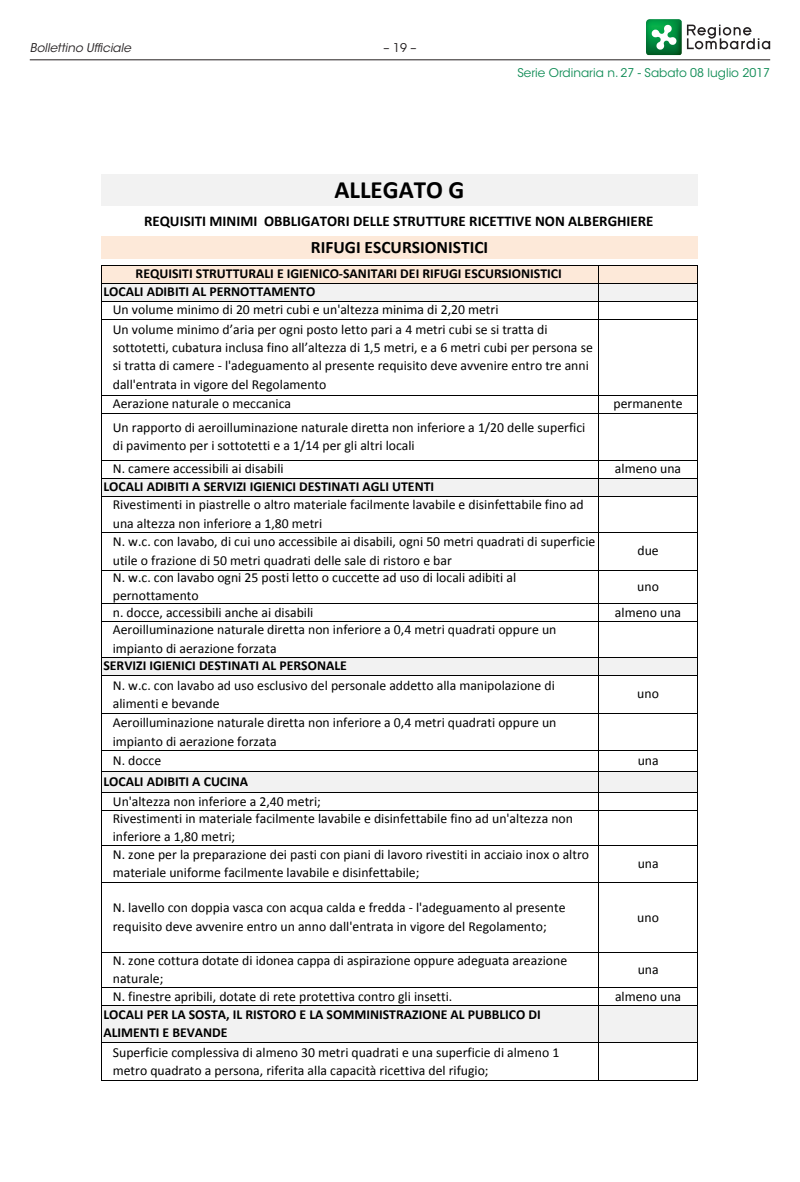
<style>
.page{position:relative;width:800px;height:1182px;background:#fff}
.page>*{position:absolute;margin:0;border:0;box-sizing:border-box;transform-origin:0 0}
.t1{font:700 24.9px "Calibri";color:#000}
.t2{font:700 17.4px "Calibri";color:#000}
.t3{font:700 14.85px "Calibri";color:#000}
.t4{font:13.8px/18px "Calibri";color:#000}
.t5{font:700 13.8px/18px "Calibri";color:#000}
.t6{font:12px "ITC Avant Garde Std";color:#108c56}
.t7{font:italic 12px "ITC Avant Garde Std";color:#231f20}
.t8{font:12px "ITC Avant Garde Std";color:#231f20}
.s1{font-weight:700}
</style>
<div class="page">
<svg style="left:686px;top:25px;width:84px;height:24px"></svg>
<img style="left:646px;top:19px;width:35px;height:36px">
<svg style="left:651px;top:24px;width:25px;height:26px"></svg>
<hr style="left:30px;top:59px;width:740px;height:1px;background:#231f20">
<div style="left:102px;top:174px;width:595px;height:32px;background:#f2f2f2"></div>
<div style="left:102px;top:236px;width:595px;height:23px;background:#fde9d9"></div>
<div style="left:102px;top:265px;width:595px;height:18px;background:#fde9d9"></div>
<div style="left:102px;top:283px;width:595px;height:18px;background:#f2f2f2"></div>
<div style="left:102px;top:478px;width:595px;height:18px;background:#f2f2f2"></div>
<div style="left:102px;top:657px;width:595px;height:18px;background:#f2f2f2"></div>
<div style="left:102px;top:771px;width:595px;height:21px;background:#f2f2f2"></div>
<div style="left:102px;top:1005px;width:595px;height:37px;background:#f2f2f2"></div>
<hr style="left:101px;top:265px;width:1px;height:815px;background:#000">
<hr style="left:598px;top:265px;width:1px;height:815px;background:#000">
<hr style="left:697px;top:265px;width:1px;height:815px;background:#000">
<hr style="left:101px;top:265px;width:596px;height:1px;background:#000">
<hr style="left:101px;top:283px;width:596px;height:1px;background:#000">
<hr style="left:101px;top:301px;width:596px;height:1px;background:#000">
<hr style="left:101px;top:319px;width:596px;height:1px;background:#000">
<hr style="left:101px;top:395px;width:596px;height:1px;background:#000">
<hr style="left:101px;top:413px;width:596px;height:1px;background:#000">
<hr style="left:101px;top:460px;width:596px;height:1px;background:#000">
<hr style="left:101px;top:478px;width:596px;height:1px;background:#000">
<hr style="left:101px;top:496px;width:596px;height:1px;background:#000">
<hr style="left:101px;top:532px;width:596px;height:1px;background:#000">
<hr style="left:101px;top:570px;width:596px;height:1px;background:#000">
<hr style="left:101px;top:603px;width:596px;height:1px;background:#000">
<hr style="left:101px;top:621px;width:596px;height:1px;background:#000">
<hr style="left:101px;top:657px;width:596px;height:1px;background:#000">
<hr style="left:101px;top:675px;width:596px;height:1px;background:#000">
<hr style="left:101px;top:713px;width:596px;height:1px;background:#000">
<hr style="left:101px;top:750px;width:596px;height:1px;background:#000">
<hr style="left:101px;top:771px;width:596px;height:1px;background:#000">
<hr style="left:101px;top:792px;width:596px;height:1px;background:#000">
<hr style="left:101px;top:810px;width:596px;height:1px;background:#000">
<hr style="left:101px;top:845px;width:596px;height:1px;background:#000">
<hr style="left:101px;top:882px;width:596px;height:1px;background:#000">
<hr style="left:101px;top:952px;width:596px;height:1px;background:#000">
<hr style="left:101px;top:987px;width:596px;height:1px;background:#000">
<hr style="left:101px;top:1005px;width:596px;height:1px;background:#000">
<hr style="left:101px;top:1042px;width:596px;height:1px;background:#000">
<hr style="left:101px;top:1080px;width:596px;height:1px;background:#000">
<p class="t7" style="left:30px;top:40px;width:103px">Bollettino Ufficiale</p>
<p class="t8" style="left:383px;top:40px;width:34px">– 19 –</p>
<p class="t6" style="left:517px;top:65px;width:254px">Serie Ordinaria n. 27 - Sabato 08 luglio 2017</p>
<p class="t1" style="left:334px;top:173px;width:131px">ALLEGATO G</p>
<p class="t3" style="left:144px;top:211px;width:511px">REQUISITI MINIMI OBBLIGATORI DELLE STRUTTURE RICETTIVE NON ALBERGHIERE</p>
<p class="t2" style="left:311px;top:236px;width:179px">RIFUGI ESCURSIONISTICI</p>
<p class="t5" style="left:136px;top:265px;width:427px">REQUISITI STRUTTURALI E IGIENICO‐SANITARI DEI RIFUGI ESCURSIONISTICI</p>
<p class="t5" style="left:103px;top:283px;width:213px">LOCALI ADIBITI AL PERNOTTAMENTO</p>
<p class="t4" style="left:113px;top:300px;width:436px;line-height:19.8px">Un volume minimo di 20 metri cubi e un'altezza minima di 2,20 metri<br>Un volume minimo d’aria per ogni posto letto pari a 4 metri cubi se si tratta di</p>
<p class="t4" style="left:113px;top:339px;width:481px">sottotetti, cubatura inclusa fino all’altezza di 1,5 metri, e a 6 metri cubi per persona se si tratta di camere ‐ l'adeguamento al presente requisito deve avvenire entro tre anni dall'entrata in vigore del Regolamento</p>
<p class="t4" style="left:113px;top:395px;width:180px">Aerazione naturale o meccanica</p>
<p class="t4" style="left:613px;top:395px;width:71px">permanente</p>
<p class="t4" style="left:113px;top:418px;width:474px">Un rapporto di aeroilluminazione naturale diretta non inferiore a 1/20 delle superfici di pavimento per i sottotetti e a 1/14 per gli altri locali</p>
<p class="t4" style="left:113px;top:459px;width:172px">N. camere accessibili ai disabili</p>
<p class="t4" style="left:614px;top:459px;width:68px">almeno una</p>
<p class="t5" style="left:103px;top:477px;width:332px">LOCALI ADIBITI A SERVIZI IGIENICI DESTINATI AGLI UTENTI</p>
<p class="t4" style="left:113px;top:495px;width:484px">Rivestimenti in piastrelle o altro materiale facilmente lavabile e disinfettabile fino ad una altezza non inferiore a 1,80 metri<br>N. w.c. con lavabo, di cui uno accessibile ai disabili, ogni 50 metri quadrati di superficie utile o frazione di 50 metri quadrati delle sale di ristoro e bar</p>
<p class="t4" style="left:637px;top:542px;width:23px">due</p>
<p class="t4" style="left:113px;top:568px;width:405px">N. w.c. con lavabo ogni 25 posti letto o cuccette ad uso di locali adibiti al pernottamento</p>
<p class="t4" style="left:637px;top:577px;width:23px">uno</p>
<p class="t4" style="left:113px;top:603px;width:202px">n. docce, accessibili anche ai disabili</p>
<p class="t4" style="left:615px;top:603px;width:68px">almeno una</p>
<p class="t4" style="left:113px;top:620px;width:445px">Aeroilluminazione naturale diretta non inferiore a 0,4 metri quadrati oppure un</p>
<p class="t4" style="left:113px;top:639px;width:165px">impianto di aerazione forzata</p>
<p class="t5" style="left:103px;top:656px;width:245px">SERVIZI IGIENICI DESTINATI AL PERSONALE</p>
<p class="t4" style="left:113px;top:676px;width:443px">N. w.c. con lavabo ad uso esclusivo del personale addetto alla manipolazione di alimenti e bevande</p>
<p class="t4" style="left:637px;top:684px;width:23px">uno</p>
<p class="t4" style="left:113px;top:713px;width:445px">Aeroilluminazione naturale diretta non inferiore a 0,4 metri quadrati oppure un impianto di aerazione forzata</p>
<p class="t4" style="left:113px;top:751px;width:50px">N. docce</p>
<p class="t4" style="left:637px;top:751px;width:22px">una</p>
<p class="t4" style="left:113px;top:771px;width:209px;line-height:19.4px;text-indent:-9px"><span class="s1">LOCALI ADIBITI A CUCINA<br></span>Un'altezza non inferiore a 2,40 metri;</p>
<p class="t4" style="left:113px;top:809px;width:477px">Rivestimenti in materiale facilmente lavabile e disinfettabile fino ad un'altezza non inferiore a 1,80 metri;<br>N. zone per la preparazione dei pasti con piani di lavoro rivestiti in acciaio inox o altro materiale uniforme facilmente lavabile e disinfettabile;</p>
<p class="t4" style="left:637px;top:854px;width:22px">una</p>
<p class="t4" style="left:113px;top:898px;width:454px">N. lavello con doppia vasca con acqua calda e fredda ‐ l'adeguamento al presente requisito deve avvenire entro un anno dall'entrata in vigore del Regolamento;</p>
<p class="t4" style="left:637px;top:907px;width:23px">uno</p>
<p class="t4" style="left:113px;top:951px;width:456px">N. zone cottura dotate di idonea cappa di aspirazione oppure adeguata areazione naturale;</p>
<p class="t4" style="left:637px;top:960px;width:22px">una</p>
<p class="t4" style="left:113px;top:986px;width:341px">N. finestre apribili, dotate di rete protettiva contro gli insetti.</p>
<p class="t4" style="left:615px;top:986px;width:68px">almeno una</p>
<p class="t5" style="left:103px;top:1005px;width:439px">LOCALI PER LA SOSTA, IL RISTORO E LA SOMMINISTRAZIONE AL PUBBLICO DI<br>ALIMENTI E BEVANDE</p>
<p class="t4" style="left:113px;top:1042px;width:448px">Superficie complessiva di almeno 30 metri quadrati e una superficie di almeno 1 metro quadrato a persona, riferita alla capacità ricettiva del rifugio;</p>
</div>
